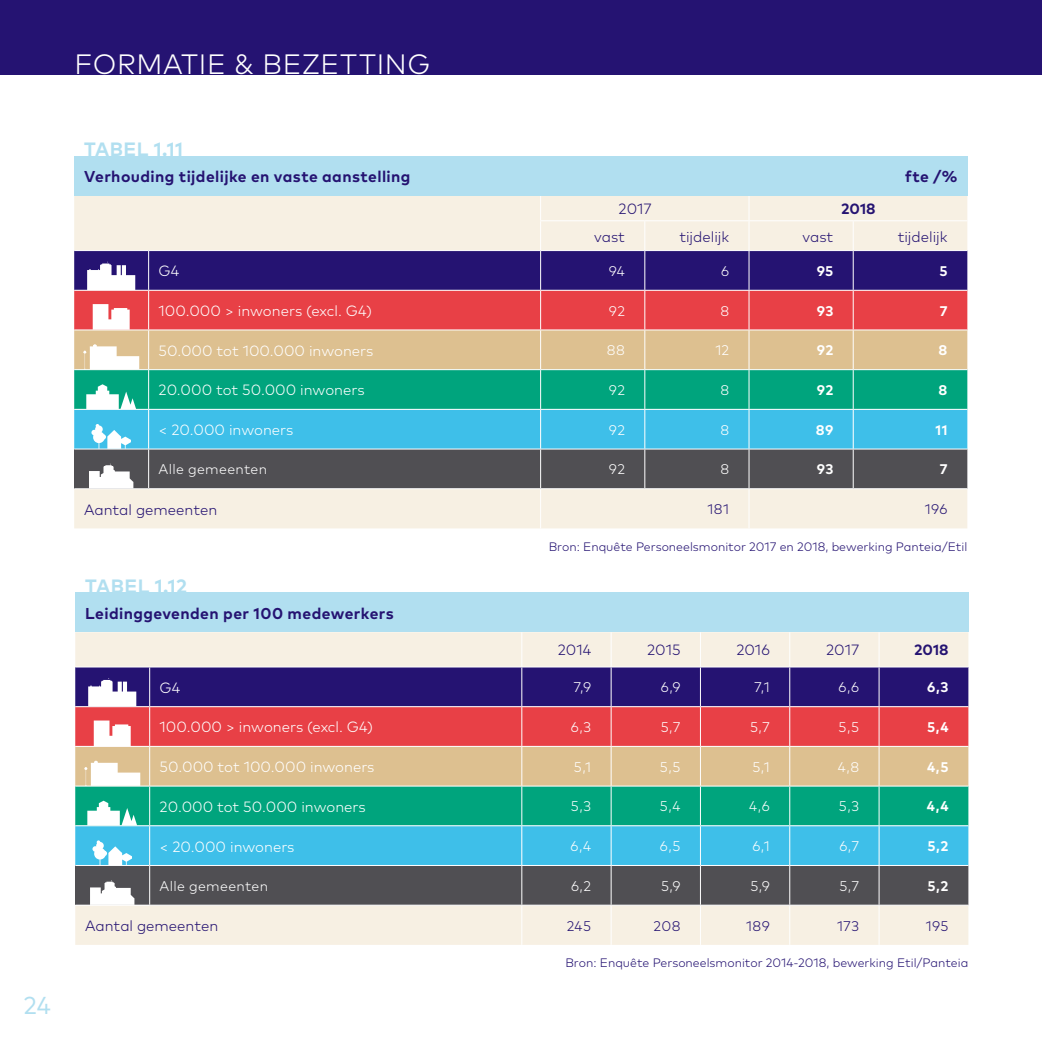
<style>
.page{position:relative;width:1042px;height:1042px;background:#fff}
.page>*{position:absolute;margin:0;border:0;box-sizing:border-box;transform-origin:0 0}
.kop_thema{font:300 28px "Mark Pro";letter-spacing:.025em;color:#fff}
.t1{font:24.5px "Mark Pro";color:#b1dff0}
.kop_tabel_cijfer{font:700 19.25px "Mark Pro";letter-spacing:.025em;color:#b1dff0}
.kop_tabel{font:700 15.75px "Mark Pro";letter-spacing:.025em;color:#251372}
.tabel_brood{font:300 14.88px "Mark Pro";color:#fff}
.tabel_jaartal{font:300 14.88px "Mark Pro";color:#251372}
.tabel_brood-2{font:300 14.88px "Mark Pro";color:#251372}
.tabel_jaartal-2{font:700 14.88px "Mark Pro";color:#251372}
.tabel_cijfers{font:300 14px "Mark Pro";letter-spacing:.025em;color:#fff}
.tabel_cijfers-2{font:700 14px "Mark Pro";letter-spacing:.025em;color:#fff}
.tabel_cijfers-3{font:300 14px "Mark Pro";letter-spacing:.025em;color:#251372}
.tabel_bron{font:300 12.25px "Mark Pro";color:#251372}
</style>
<div class="page">
<div style="left:0;top:0;width:1042px;height:74px;background:#251372"></div>
<div style="left:74px;top:156px;width:893px;height:40px;background:#b1dff0"></div>
<div style="left:74px;top:489px;width:893px;height:39px;background:#f7f0e3"></div>
<hr style="left:748px;top:489px;width:1px;height:39px;background:#fff">
<hr style="left:540px;top:489px;width:1px;height:39px;background:#fff">
<svg style="left:74px;top:196px;width:893px;height:293px;background:#8a9398"></svg>
<div style="left:75px;top:592px;width:893px;height:40px;background:#b1dff0"></div>
<div style="left:75px;top:632px;width:893px;height:313px;background:#f7f0e3"></div>
<hr style="left:700px;top:905px;width:1px;height:40px;background:#fff">
<hr style="left:789px;top:905px;width:1px;height:40px;background:#fff">
<hr style="left:878px;top:905px;width:1px;height:40px;background:#fff">
<hr style="left:522px;top:666px;width:89px;height:1px;background:#fff">
<hr style="left:611px;top:666px;width:89px;height:1px;background:#fff">
<hr style="left:700px;top:666px;width:90px;height:1px;background:#fff">
<hr style="left:790px;top:666px;width:89px;height:1px;background:#fff">
<hr style="left:879px;top:666px;width:89px;height:1px;background:#fff">
<hr style="left:75px;top:905px;width:75px;height:1px;background:#fff">
<hr style="left:150px;top:905px;width:372px;height:1px;background:#fff">
<hr style="left:522px;top:905px;width:89px;height:1px;background:#fff">
<hr style="left:611px;top:905px;width:89px;height:1px;background:#fff">
<hr style="left:700px;top:905px;width:90px;height:1px;background:#fff">
<hr style="left:790px;top:905px;width:89px;height:1px;background:#fff">
<hr style="left:879px;top:905px;width:89px;height:1px;background:#fff">
<hr style="left:611px;top:905px;width:1px;height:40px;background:#fff">
<hr style="left:611px;top:632px;width:1px;height:34px;background:#fff">
<hr style="left:700px;top:632px;width:1px;height:34px;background:#fff">
<hr style="left:789px;top:632px;width:1px;height:34px;background:#fff">
<hr style="left:878px;top:632px;width:1px;height:34px;background:#fff">
<hr style="left:521px;top:632px;width:1px;height:34px;background:#fff">
<hr style="left:75px;top:666px;width:75px;height:1px;background:#fff">
<hr style="left:150px;top:666px;width:372px;height:1px;background:#fff">
<hr style="left:521px;top:905px;width:1px;height:40px;background:#fff">
<svg style="left:75px;top:667px;width:893px;height:238px;background:#717d87"></svg>
<p class="kop_thema" style="left:74px;top:44px;width:357px">FORMATIE &amp; BEZETTING</p>
<h2 class="t1" style="left:23px;top:987px;width:29px">24</h2>
<p class="kop_tabel_cijfer" style="left:84px;top:135px;width:100px">TABEL 1.11</p>
<p class="kop_tabel" style="left:84px;top:165px;width:328px">Verhouding tijdelijke en vaste aanstelling</p>
<p class="kop_tabel" style="left:905px;top:165px;width:54px">fte /%</p>
<p class="tabel_jaartal" style="left:618px;top:198px;width:35px">2017</p>
<p class="tabel_jaartal-2" style="left:841px;top:197px;width:36px">2018</p>
<p class="tabel_jaartal" style="left:594px;top:225px;width:32px">vast</p>
<p class="tabel_jaartal" style="left:679px;top:225px;width:51px">tijdelijk</p>
<p class="tabel_jaartal" style="left:802px;top:225px;width:32px">vast</p>
<p class="tabel_jaartal" style="left:897px;top:225px;width:51px">tijdelijk</p>
<p class="tabel_brood" style="left:159px;top:260px;width:22px">G4</p>
<p class="tabel_cijfers" style="left:609px;top:260px;width:18px">94</p>
<p class="tabel_cijfers" style="left:721px;top:260px;width:10px">6</p>
<p class="tabel_cijfers-2" style="left:816px;top:260px;width:18px">95</p>
<p class="tabel_cijfers-2" style="left:939px;top:260px;width:10px">5</p>
<p class="tabel_brood" style="left:159px;top:300px;width:215px">100.000 &gt; inwoners (excl. G4)</p>
<p class="tabel_cijfers" style="left:609px;top:300px;width:18px">92</p>
<p class="tabel_cijfers" style="left:720px;top:300px;width:10px">8</p>
<p class="tabel_cijfers-2" style="left:817px;top:300px;width:18px">93</p>
<p class="tabel_cijfers-2" style="left:940px;top:300px;width:9px">7</p>
<p class="tabel_brood" style="left:159px;top:339px;width:216px">50.000 tot 100.000 inwoners</p>
<p class="tabel_cijfers" style="left:607px;top:340px;width:20px">88</p>
<p class="tabel_cijfers" style="left:715px;top:340px;width:15px">12</p>
<p class="tabel_cijfers-2" style="left:817px;top:340px;width:18px">92</p>
<p class="tabel_cijfers-2" style="left:938px;top:340px;width:10px">8</p>
<p class="tabel_brood" style="left:159px;top:379px;width:208px">20.000 tot 50.000 inwoners</p>
<p class="tabel_cijfers" style="left:609px;top:380px;width:18px">92</p>
<p class="tabel_cijfers" style="left:720px;top:380px;width:10px">8</p>
<p class="tabel_cijfers-2" style="left:817px;top:379px;width:18px">92</p>
<p class="tabel_cijfers-2" style="left:938px;top:379px;width:10px">8</p>
<p class="tabel_brood" style="left:159px;top:419px;width:136px">&lt; 20.000 inwoners</p>
<p class="tabel_cijfers" style="left:609px;top:419px;width:18px">92</p>
<p class="tabel_cijfers" style="left:720px;top:419px;width:10px">8</p>
<p class="tabel_cijfers-2" style="left:816px;top:419px;width:19px">89</p>
<p class="tabel_cijfers-2" style="left:935px;top:419px;width:13px">11</p>
<p class="tabel_cijfers" style="left:159px;top:459px;width:110px">Alle gemeenten</p>
<p class="tabel_cijfers" style="left:609px;top:459px;width:18px">92</p>
<p class="tabel_cijfers" style="left:720px;top:459px;width:10px">8</p>
<p class="tabel_cijfers-2" style="left:817px;top:459px;width:18px">93</p>
<p class="tabel_cijfers-2" style="left:940px;top:459px;width:9px">7</p>
<p class="tabel_brood-2" style="left:84px;top:498px;width:135px">Aantal gemeenten</p>
<p class="tabel_cijfers-3" style="left:707px;top:499px;width:23px">181</p>
<p class="tabel_cijfers-3" style="left:925px;top:499px;width:24px">196</p>
<p class="tabel_bron" style="left:549px;top:537px;width:420px">Bron: Enquête Personeelsmonitor 2017 en 2018, bewerking Panteia/Etil</p>
<p class="kop_tabel_cijfer" style="left:85px;top:571px;width:103px">TABEL 1.12</p>
<p class="kop_tabel" style="left:85px;top:601px;width:310px">Leidinggevenden per 100 medewerkers</p>
<p class="tabel_jaartal" style="left:558px;top:639px;width:35px">2014</p>
<p class="tabel_jaartal" style="left:647px;top:639px;width:35px">2015</p>
<p class="tabel_jaartal" style="left:736px;top:639px;width:35px">2016</p>
<p class="tabel_jaartal" style="left:826px;top:639px;width:35px">2017</p>
<p class="tabel_jaartal-2" style="left:914px;top:639px;width:36px">2018</p>
<p class="tabel_brood" style="left:160px;top:676px;width:22px">G4</p>
<p class="tabel_cijfers" style="left:573px;top:677px;width:19px">7,9</p>
<p class="tabel_cijfers" style="left:661px;top:677px;width:21px">6,9</p>
<p class="tabel_cijfers" style="left:754px;top:677px;width:17px">7,1</p>
<p class="tabel_cijfers" style="left:838px;top:677px;width:22px">6,6</p>
<p class="tabel_cijfers-2" style="left:927px;top:677px;width:23px">6,3</p>
<p class="tabel_brood" style="left:160px;top:716px;width:215px">100.000 &gt; inwoners (excl. G4)</p>
<p class="tabel_cijfers" style="left:571px;top:716px;width:22px">6,3</p>
<p class="tabel_cijfers" style="left:661px;top:716px;width:21px">5,7</p>
<p class="tabel_cijfers" style="left:750px;top:716px;width:21px">5,7</p>
<p class="tabel_cijfers" style="left:838px;top:716px;width:22px">5,5</p>
<p class="tabel_cijfers-2" style="left:927px;top:716px;width:23px">5,4</p>
<p class="tabel_brood" style="left:160px;top:756px;width:216px">50.000 tot 100.000 inwoners</p>
<p class="tabel_cijfers" style="left:574px;top:756px;width:19px">5,1</p>
<p class="tabel_cijfers" style="left:660px;top:756px;width:22px">5,5</p>
<p class="tabel_cijfers" style="left:752px;top:756px;width:19px">5,1</p>
<p class="tabel_cijfers" style="left:838px;top:756px;width:23px">4,8</p>
<p class="tabel_cijfers-2" style="left:927px;top:756px;width:23px">4,5</p>
<p class="tabel_brood" style="left:160px;top:795px;width:208px">20.000 tot 50.000 inwoners</p>
<p class="tabel_cijfers" style="left:571px;top:796px;width:22px">5,3</p>
<p class="tabel_cijfers" style="left:660px;top:796px;width:22px">5,4</p>
<p class="tabel_cijfers" style="left:749px;top:796px;width:22px">4,6</p>
<p class="tabel_cijfers" style="left:839px;top:796px;width:22px">5,3</p>
<p class="tabel_cijfers-2" style="left:927px;top:796px;width:23px">4,4</p>
<p class="tabel_brood" style="left:160px;top:835px;width:136px">&lt; 20.000 inwoners</p>
<p class="tabel_cijfers" style="left:570px;top:836px;width:22px">6,4</p>
<p class="tabel_cijfers" style="left:660px;top:836px;width:22px">6,5</p>
<p class="tabel_cijfers" style="left:752px;top:836px;width:19px">6,1</p>
<p class="tabel_cijfers" style="left:839px;top:836px;width:21px">6,7</p>
<p class="tabel_cijfers-2" style="left:927px;top:835px;width:22px">5,2</p>
<p class="tabel_cijfers" style="left:160px;top:875px;width:110px">Alle gemeenten</p>
<p class="tabel_cijfers" style="left:571px;top:875px;width:22px">6,2</p>
<p class="tabel_cijfers" style="left:661px;top:875px;width:21px">5,9</p>
<p class="tabel_cijfers" style="left:750px;top:875px;width:21px">5,9</p>
<p class="tabel_cijfers" style="left:839px;top:875px;width:21px">5,7</p>
<p class="tabel_cijfers-2" style="left:927px;top:875px;width:22px">5,2</p>
<p class="tabel_brood-2" style="left:85px;top:914px;width:135px">Aantal gemeenten</p>
<p class="tabel_cijfers-3" style="left:567px;top:915px;width:26px">245</p>
<p class="tabel_cijfers-3" style="left:653px;top:915px;width:29px">208</p>
<p class="tabel_cijfers-3" style="left:746px;top:915px;width:25px">189</p>
<p class="tabel_cijfers-3" style="left:837px;top:915px;width:24px">173</p>
<p class="tabel_cijfers-3" style="left:926px;top:915px;width:24px">195</p>
<p class="tabel_bron" style="left:565px;top:953px;width:404px">Bron: Enquête Personeelsmonitor 2014-2018, bewerking Etil/Panteia</p>
</div>
